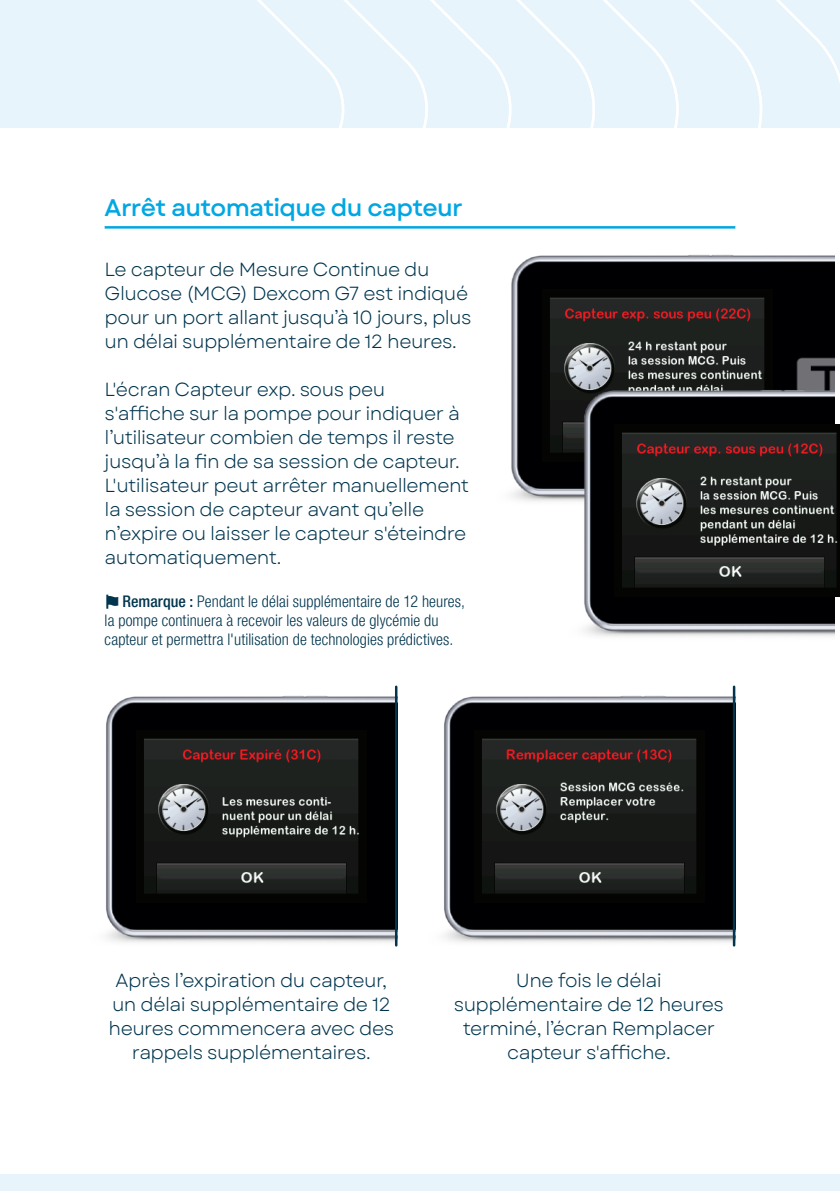
<style>
.page{position:relative;width:840px;height:1191px;background:#fff}
.page>*{position:absolute;margin:0;border:0;box-sizing:border-box;transform-origin:0 0}
.Heading_2{font:500 24px "Garet";letter-spacing:-.03em;color:#00a7e3}
.Body{font:19px/24px "Garet";letter-spacing:-.03em;color:#01354e;text-align:center}
.Note___Warning{font:300 condensed 16px/19px "Helvetica Neue LT Pro";letter-spacing:.005em;color:#01354e}
.s1{font-family:"Garet";font-weight:700;font-stretch:normal}
.s2{font-weight:500}
</style>
<div class="page">
<div style="left:0;top:0;width:839px;height:127px;background:#e8f4fb"></div>
<svg style="left:436px;top:0;width:403px;height:127px"></svg>
<svg style="left:257px;top:0;width:179px;height:127px"></svg>
<div style="left:0;top:1175px;width:839px;height:16px;background:#e8f4fb"></div>
<hr style="left:105px;top:226px;width:630px;height:3px;background:#00a7e3">
<img style="left:106px;top:685px;width:291px;height:262px">
<img style="left:444px;top:685px;width:291px;height:262px">
<img style="left:511px;top:254px;width:323px;height:116px">
<hr style="left:395px;top:687px;width:2px;height:258px;background:#01354e">
<hr style="left:732px;top:687px;width:3px;height:258px;background:#01354e">
<img style="left:136px;top:730px;width:230px;height:172px">
<img style="left:474px;top:730px;width:229px;height:172px">
<img style="left:542px;top:289px;width:229px;height:81px">
<img style="left:511px;top:370px;width:323px;height:267px">
<img style="left:614px;top:424px;width:225px;height:172px">
<p class="Heading_2" style="left:105px;top:193px;width:359px">Arrêt automatique du capteur</p>
<p class="Body" style="left:105px;top:258px;width:368px;text-align:left">Le capteur de Mesure Continue du Glucose (MCG) Dexcom G7 est indiqué pour un port allant jusqu’à 10 jours, plus un délai supplémentaire de 12 heures.</p>
<p class="Body" style="left:105px;top:378px;width:366px;text-align:left">L'écran Capteur exp. sous peu s'affiche sur la pompe pour indiquer à l’utilisateur combien de temps il reste jusqu’à la fin de sa session de capteur.<br>L'utilisateur peut arrêter manuellement la session de capteur avant qu’elle n’expire ou laisser le capteur s'éteindre automatiquement.</p>
<p class="Note___Warning" style="left:105px;top:591px;width:362px"><span class="s1">⚑</span> <span class="s2">Remarque :</span> Pendant le délai supplémentaire de 12 heures, la pompe continuera à recevoir les valeurs de glycémie du capteur et permettra l'utilisation de technologies prédictives.</p>
<p class="Body" style="left:108px;top:969px;width:287px">Après l’expiration du capteur, un délai supplémentaire de 12 heures commencera avec des rappels supplémentaires.</p>
<p class="Body" style="left:453px;top:969px;width:271px">Une fois le délai supplémentaire de 12 heures terminé, l’écran Remplacer capteur s'affiche.</p>
</div>
